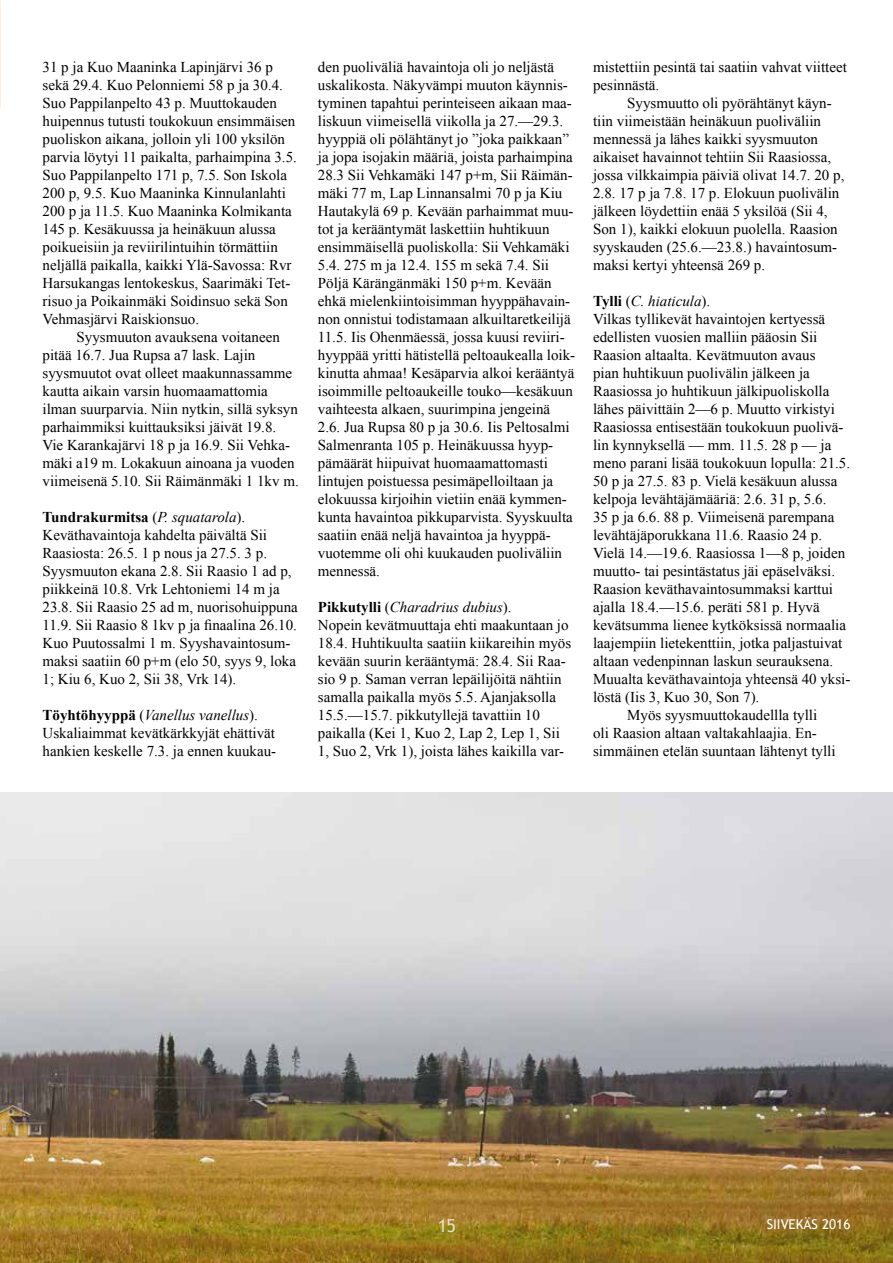
<style>
.page{position:relative;width:893px;height:1263px;background:#fff}
.page>*{position:absolute;margin:0;border:0;box-sizing:border-box;transform-origin:0 0}
.t1{font:18px "Trebuchet MS";color:#fff}
.t2{font:15px/18px "Times New Roman";color:#000}
.t3{font:italic 15px "Times New Roman";color:#000}
.t4{font:13.5px "Trebuchet MS";color:#fff}
.s1{font-weight:700}
.s2{font-style:italic}
.s3{font-weight:700;font-style:normal}
.s4{font-style:normal}
</style>
<div class="page">
<img style="left:0;top:792px;width:893px;height:471px">
<p class="t2" style="left:43px;top:58px;width:256px">31 p ja Kuo Maaninka Lapinjärvi 36 p sekä 29.4. Kuo Pelonniemi 58 p ja 30.4.<br>Suo Pappilanpelto 43 p. Muuttokauden huipennus tutusti toukokuun ensimmäisen puoliskon aikana, jolloin yli 100 yksilön parvia löytyi 11 paikalta, parhaimpina 3.5.<br>Suo Pappilanpelto 171 p, 7.5. Son Iskola 200 p, 9.5. Kuo Maaninka Kinnulanlahti 200 p ja 11.5. Kuo Maaninka Kolmikanta 145 p. Kesäkuussa ja heinäkuun alussa poikueisiin ja reviirilintuihin törmättiin neljällä paikalla, kaikki Ylä-Savossa: Rvr Harsukangas lentokeskus, Saarimäki Tet&shy;risuo ja Poikainmäki Soidinsuo sekä Son Vehmasjärvi Raiskionsuo.</p>
<p class="t2" style="left:43px;top:328px;width:258px;text-indent:34px">Syysmuuton avauksena voitaneen pitää 16.7. Jua Rupsa a7 lask. Lajin syysmuutot ovat olleet maakunnassamme kautta aikain varsin huomaamattomia ilman suurparvia. Niin nytkin, sillä syksyn parhaimmiksi kuittauksiksi jäivät 19.8.<br>Vie Karankajärvi 18 p ja 16.9. Sii Vehka&shy;mäki a19 m. Lokakuun ainoana ja vuoden viimeisenä 5.10. Sii Räimänmäki 1 1kv m.</p>
<p class="t2" style="left:43px;top:508px;width:257px"><span class="s1">Tundrakurmitsa</span> (<span class="s2">P. squatarola</span>).<br>Keväthavaintoja kahdelta päivältä Sii Raasiosta: 26.5. 1 p nous ja 27.5. 3 p.<br>Syysmuuton ekana 2.8. Sii Raasio 1 ad p, piikkeinä 10.8. Vrk Lehtoniemi 14 m ja 23.8. Sii Raasio 25 ad m, nuorisohuippuna 11.9. Sii Raasio 8 1kv p ja finaalina 26.10.<br>Kuo Puutossalmi 1 m. Syyshavaintosum&shy;maksi saatiin 60 p+m (elo 50, syys 9, loka 1; Kiu 6, Kuo 2, Sii 38, Vrk 14).</p>
<p class="t2" style="left:43px;top:706px;width:235px"><span class="s1">Töyhtöhyyppä</span> (<span class="s2">Vanellus vanellus</span>).<br>Uskaliaimmat kevätkärkkyjät ehättivät hankien keskelle 7.3. ja ennen kuukau-</p>
<p class="t2" style="left:318px;top:58px;width:259px">den puoliväliä havaintoja oli jo neljästä uskalikosta. Näkyvämpi muuton käynnis&shy;tyminen tapahtui perinteiseen aikaan maa&shy;liskuun viimeisellä viikolla ja 27.—29.3. hyyppiä oli pölähtänyt jo ”joka paikkaan” ja jopa isojakin määriä, joista parhaimpina 28.3 Sii Vehkamäki 147 p+m, Sii Räimän&shy;mäki 77 m, Lap Linnansalmi 70 p ja Kiu Hautakylä 69 p. Kevään parhaimmat muu&shy;tot ja kerääntymät laskettiin huhtikuun ensimmäisellä puoliskolla: Sii Vehkamäki 5.4. 275 m ja 12.4. 155 m sekä 7.4. Sii Pöljä Kärängänmäki 150 p+m. Kevään ehkä mielenkiintoisimman hyyppähavain&shy;non onnistui todistamaan alkuiltaretkeilijä 11.5. Iis Ohenmäessä, jossa kuusi reviiri&shy;hyyppää yritti hätistellä peltoaukealla loik&shy;kinutta ahmaa! Kesäparvia alkoi kerääntyä isoimmille peltoaukeille touko—kesäkuun vaihteesta alkaen, suurimpina jengeinä 2.6. Jua Rupsa 80 p ja 30.6. Iis Peltosalmi Salmenranta 105 p. Heinäkuussa hyyp&shy;pämäärät hiipuivat huomaamattomasti lintujen poistuessa pesimäpelloiltaan ja elokuussa kirjoihin vietiin enää kymmen&shy;kunta havaintoa pikkuparvista. Syyskuulta saatiin enää neljä havaintoa ja hyyppä&shy;vuotemme oli ohi kuukauden puoliväliin mennessä.</p>
<p class="t2" style="left:318px;top:598px;width:255px"><span class="s1">Pikkutylli</span> (<span class="s2">Charadrius dubius</span>).<br>Nopein kevätmuuttaja ehti maakuntaan jo 18.4. Huhtikuulta saatiin kiikareihin myös kevään suurin kerääntymä: 28.4. Sii Raa&shy;sio 9 p. Saman verran lepäilijöitä nähtiin samalla paikalla myös 5.5. Ajanjaksolla 15.5.—15.7. pikkutyllejä tavattiin 10 paikalla (Kei 1, Kuo 2, Lap 2, Lep 1, Sii 1, Suo 2, Vrk 1), joista lähes kaikilla var-</p>
<p class="t2" style="left:593px;top:58px;width:255px">mistettiin pesintä tai saatiin vahvat viitteet pesinnästä.</p>
<p class="t2" style="left:593px;top:94px;width:253px;text-indent:34px">Syysmuutto oli pyörähtänyt käyn&shy;tiin viimeistään heinäkuun puoliväliin mennessä ja lähes kaikki syysmuuton aikaiset havainnot tehtiin Sii Raasiossa, jossa vilkkaimpia päiviä olivat 14.7. 20 p, 2.8. 17 p ja 7.8. 17 p. Elokuun puolivälin jälkeen löydettiin enää 5 yksilöä (Sii 4, Son 1), kaikki elokuun puolella. Raasion syyskauden (25.6.—23.8.) havaintosum&shy;maksi kertyi yhteensä 269 p.</p>
<p class="t3" style="left:593px;top:291px;width:119px"><span class="s3">Tylli</span> <span class="s4">(</span>C. hiaticula<span class="s4">).</span></p>
<p class="t2" style="left:593px;top:310px;width:233px">Vilkas tyllikevät havaintojen kertyessä</p>
<p class="t2" style="left:593px;top:328px;width:226px">edellisten vuosien malliin pääosin Sii</p>
<p class="t2" style="left:593px;top:346px;width:224px">Raasion altaalta. Kevätmuuton avaus</p>
<p class="t2" style="left:593px;top:364px;width:218px">pian huhtikuun puolivälin jälkeen ja</p>
<p class="t2" style="left:593px;top:382px;width:238px">Raasiossa jo huhtikuun jälkipuoliskolla</p>
<p class="t2" style="left:593px;top:400px;width:243px">lähes päivittäin 2—6 p. Muutto virkistyi</p>
<p class="t2" style="left:593px;top:418px;width:252px">Raasiossa entisestään toukokuun puolivä-</p>
<p class="t2" style="left:593px;top:436px;width:240px">lin kynnyksellä — mm. 11.5. 28 p — ja</p>
<p class="t2" style="left:593px;top:454px;width:259px">meno parani lisää toukokuun lopulla: 21.5.</p>
<p class="t2" style="left:593px;top:472px;width:246px">50 p ja 27.5. 83 p. Vielä kesäkuun alussa</p>
<p class="t2" style="left:593px;top:490px;width:235px">kelpoja levähtäjämääriä: 2.6. 31 p, 5.6.</p>
<p class="t2" style="left:593px;top:508px;width:243px">35 p ja 6.6. 88 p. Viimeisenä parempana</p>
<p class="t2" style="left:593px;top:526px;width:230px">levähtäjäporukkana 11.6. Raasio 24 p.</p>
<p class="t2" style="left:593px;top:544px;width:254px">Vielä 14.—19.6. Raasiossa 1—8 p, joiden</p>
<p class="t2" style="left:593px;top:562px;width:244px">muutto- tai pesintästatus jäi epäselväksi.</p>
<p class="t2" style="left:593px;top:580px;width:241px">Raasion keväthavaintosummaksi karttui</p>
<p class="t2" style="left:593px;top:598px;width:228px">ajalla 18.4.—15.6. peräti 581 p. Hyvä</p>
<p class="t2" style="left:593px;top:616px;width:254px">kevätsumma lienee kytköksissä normaalia</p>
<p class="t2" style="left:593px;top:634px;width:251px">laajempiin lietekenttiin, jotka paljastuivat</p>
<p class="t2" style="left:593px;top:652px;width:241px">altaan vedenpinnan laskun seurauksena.</p>
<p class="t2" style="left:593px;top:670px;width:259px">Muualta keväthavaintoja yhteensä 40 yksi-</p>
<p class="t2" style="left:593px;top:688px;width:168px">löstä (Iis 3, Kuo 30, Son 7).</p>
<p class="t2" style="left:627px;top:706px;width:192px">Myös syysmuuttokaudellla tylli</p>
<p class="t2" style="left:593px;top:724px;width:225px">oli Raasion altaan valtakahlaajia. En-</p>
<p class="t2" style="left:593px;top:742px;width:244px">simmäinen etelän suuntaan lähtenyt tylli</p>
<p class="t1" style="left:437px;top:1215px;width:20px">15</p>
<p class="t4" style="left:767px;top:1216px;width:85px">SIIVEKÄS 2016</p>
</div>
